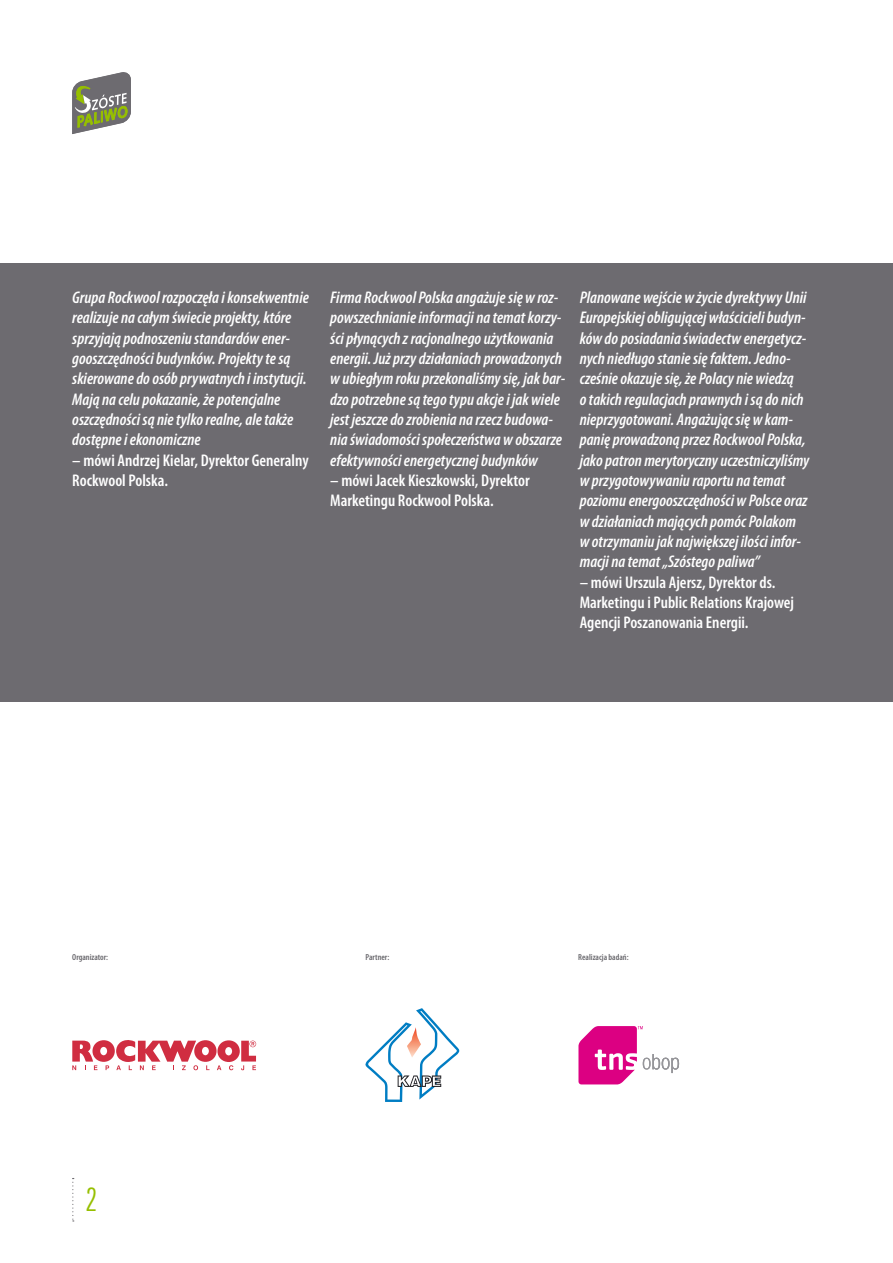
<style>
.page{position:relative;width:893px;height:1263px;background:#fff}
.page>*{position:absolute;margin:0;border:0;box-sizing:border-box;transform-origin:0 0}
.t1{font:36px "Grotesk Cd CE Light";color:#96bf00}
.wstep_kopia{font:italic 600 condensed 16.95px/20.4px "Myriad Pro";color:#fff}
.wstep_kopia-2{font:600 condensed 16.95px/20.4px "Myriad Pro";color:#fff}
.stopka{font:600 condensed 8.7px "Myriad Pro";color:#68676c}
</style>
<div class="page">
<div style="left:0;top:264px;width:893px;height:438px;background:#6d6b70"></div>
<svg style="left:72px;top:1178px;width:2px;height:43px"></svg>
<svg style="left:72px;top:72px;width:59px;height:62px"></svg>
<svg style="left:72px;top:1040px;width:184px;height:30px"></svg>
<svg style="left:366px;top:1008px;width:93px;height:94px"></svg>
<svg style="left:578px;top:1026px;width:101px;height:58px"></svg>
<p class="wstep_kopia" style="left:72px;top:287px;width:238px">Grupa Rockwool rozpoczęła i konsekwentnie realizuje na całym świecie projekty, które sprzyjają podnoszeniu standardów ener&shy;gooszczędności budynków. Projekty te są skierowane do osób prywatnych i instytucji.<br>Mają na celu pokazanie, że potencjalne oszczędności są nie tylko realne, ale także dostępne i ekonomiczne</p>
<p class="wstep_kopia-2" style="left:72px;top:450px;width:238px">– mówi Andrzej Kielar, Dyrektor Generalny<br>Rockwool Polska.</p>
<p class="wstep_kopia" style="left:330px;top:287px;width:236px">Firma Rockwool Polska angażuje się w roz&shy;powszechnianie informacji na temat korzy&shy;ści płynących z racjonalnego użytkowania energii. Już przy działaniach prowadzonych w ubiegłym roku przekonaliśmy się, jak bar&shy;dzo potrzebne są tego typu akcje i jak wiele jest jeszcze do zrobienia na rzecz budowa&shy;nia świadomości społeczeństwa w obszarze efektywności energetycznej budynków</p>
<p class="wstep_kopia-2" style="left:330px;top:470px;width:201px">– mówi Jacek Kieszkowski, Dyrektor<br>Marketingu Rockwool Polska.</p>
<p class="wstep_kopia" style="left:580px;top:287px;width:231px">Planowane wejście w życie dyrektywy Unii Europejskiej obligującej właścicieli budyn&shy;ków do posiadania świadectw energetycz&shy;nych niedługo stanie się faktem. Jedno&shy;cześnie okazuje się, że Polacy nie wiedzą<br>o takich regulacjach prawnych i są do nich nieprzygotowani. Angażując się w kam&shy;panię prowadzoną przez Rockwool Polska, jako patron merytoryczny uczestniczyliśmy w przygotowywaniu raportu na temat poziomu energooszczędności w Polsce oraz w działaniach mających pomóc Polakom w otrzymaniu jak największej ilości infor&shy;macji na temat „Szóstego paliwa”</p>
<p class="wstep_kopia-2" style="left:580px;top:572px;width:216px">– mówi Urszula Ajersz, Dyrektor ds.<br>Marketingu i Public Relations Krajowej<br>Agencji Poszanowania Energii.</p>
<p class="stopka" style="left:72px;top:953px;width:37px">Organizator:</p>
<p class="stopka" style="left:366px;top:953px;width:25px">Partner:</p>
<p class="stopka" style="left:578px;top:953px;width:52px">Realizacja badań:</p>
<p class="t1" style="left:85px;top:1180px;width:14px">2</p>
</div>
